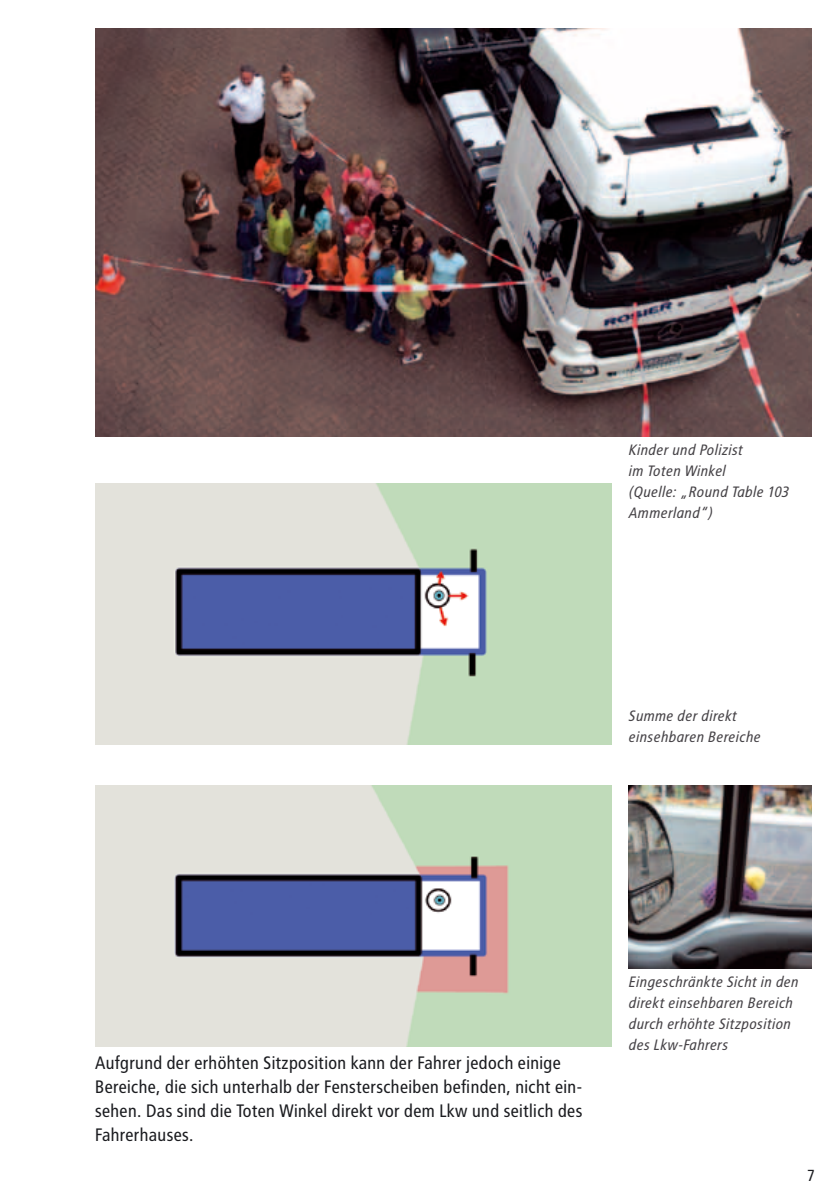
<style>
.page{position:relative;width:840px;height:1191px;background:#fff}
.page>*{position:absolute;margin:0;border:0;box-sizing:border-box;transform-origin:0 0}
.t1{font:18px/24px "Transit";letter-spacing:-.015em;color:#1b1c20}
.t2{font:16px "Transit";color:#1b1c20}
.t3{font:italic 15px/21px "Transit";color:#464347}
</style>
<div class="page">
<img style="left:95px;top:483px;width:516px;height:261px">
<img style="left:95px;top:785px;width:516px;height:261px">
<img style="left:95px;top:28px;width:716px;height:409px">
<img style="left:628px;top:785px;width:183px;height:183px">
<p class="t3" style="left:628px;top:439px;width:162px">Kinder und Polizist<br>im Toten Winkel<br>(Quelle: „Round Table 103<br>Ammerland“)</p>
<p class="t3" style="left:628px;top:705px;width:133px">Summe der direkt einsehbaren Bereiche</p>
<p class="t1" style="left:95px;top:1050px;width:489px">Aufgrund der erhöhten Sitzposition kann der Fahrer jedoch einige Bereiche, die sich unterhalb der Fensterscheiben befinden, nicht ein&shy;sehen. Das sind die Toten Winkel direkt vor dem Lkw und seitlich des Fahrerhauses.</p>
<p class="t3" style="left:628px;top:971px;width:171px">Eingeschränkte Sicht in den direkt einsehbaren Bereich durch erhöhte Sitzposition des Lkw-Fahrers</p>
<p class="t2" style="left:806px;top:1166px;width:10px">7</p>
</div>
